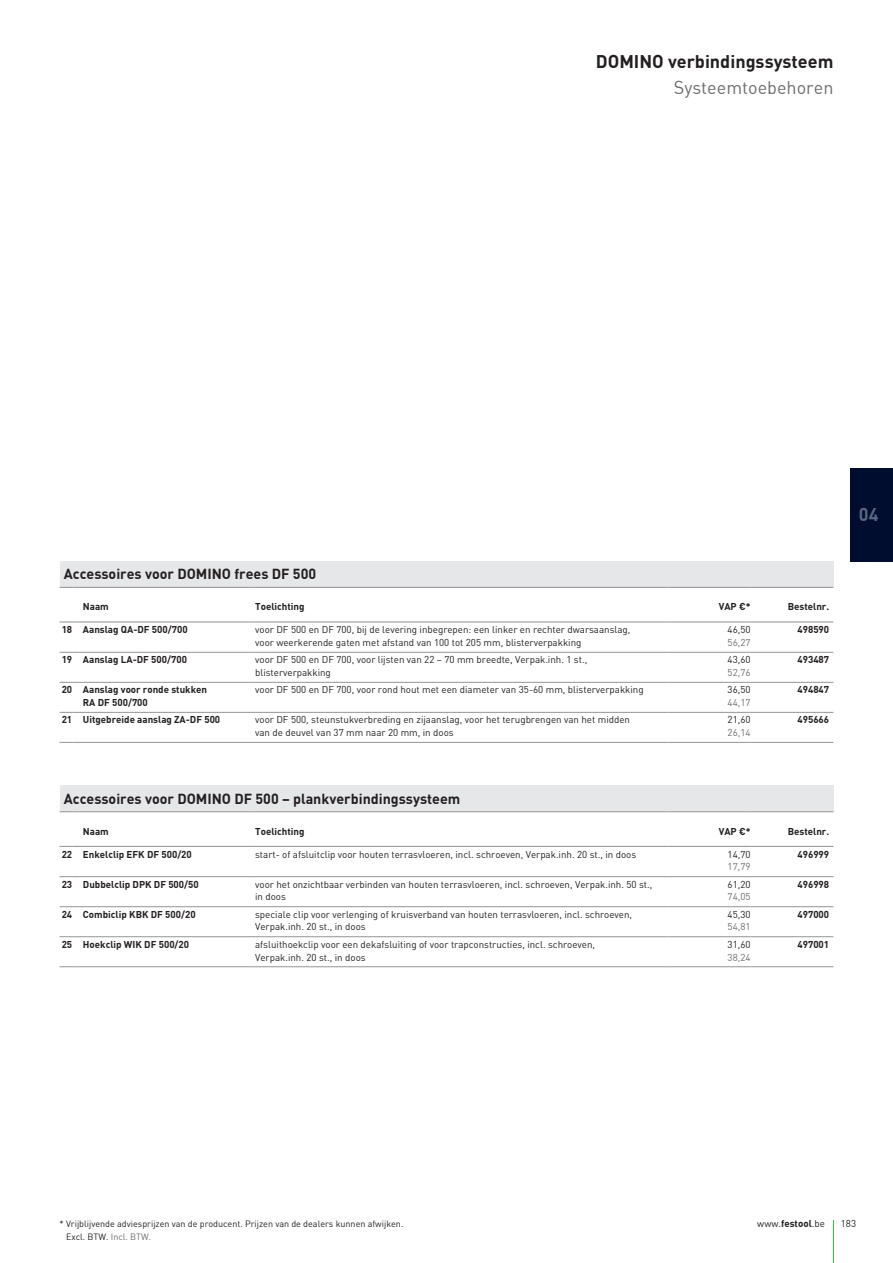
<style>
.page{position:relative;width:893px;height:1263px;background:#fff}
.page>*{position:absolute;margin:0;border:0;box-sizing:border-box;transform-origin:0 0}
.t1{font:700 18px "DIN Pro";color:#231f20}
.t2{font:18px "DIN Pro";color:#6c6d70}
.t3{font:700 18px "DIN Pro";color:#586681}
.t4{font:700 14.25px "DIN Pro";color:#231f20}
.t5{font:9.75px/12.8px "DIN Pro";color:#231f20}
.t6{font:700 9.75px/12.8px "DIN Pro";color:#231f20}
.t7{font:9.75px "DIN Pro";color:#6c6d70}
.t8{font:9px/12.8px "DIN Pro";color:#231f20}
.s1{color:#6c6d70}
.s2{font-weight:700}
</style>
<div class="page">
<hr style="left:833px;top:1220px;width:1px;height:43px;background:#45b749">
<div style="left:850px;top:468px;width:43px;height:93px;background:#000d2f"></div>
<div style="left:60px;top:561px;width:773px;height:26px;background:#e6e7e9"></div>
<svg style="left:60px;top:587px;width:12px;height:1px"></svg>
<hr style="left:72px;top:587px;width:183px;height:1px;background:#939598">
<hr style="left:255px;top:587px;width:413px;height:1px;background:#939598">
<hr style="left:668px;top:587px;width:82px;height:1px;background:#939598">
<hr style="left:750px;top:587px;width:83px;height:1px;background:#939598">
<svg style="left:60px;top:621px;width:12px;height:1px"></svg>
<hr style="left:72px;top:621px;width:183px;height:1px;background:#939598">
<hr style="left:255px;top:621px;width:413px;height:1px;background:#939598">
<hr style="left:668px;top:621px;width:82px;height:1px;background:#939598">
<hr style="left:750px;top:621px;width:83px;height:1px;background:#939598">
<svg style="left:60px;top:652px;width:12px;height:1px"></svg>
<hr style="left:72px;top:652px;width:183px;height:1px;background:#939598">
<hr style="left:255px;top:652px;width:413px;height:1px;background:#939598">
<hr style="left:668px;top:652px;width:82px;height:1px;background:#939598">
<hr style="left:750px;top:652px;width:83px;height:1px;background:#939598">
<svg style="left:60px;top:682px;width:12px;height:1px"></svg>
<hr style="left:72px;top:682px;width:183px;height:1px;background:#939598">
<hr style="left:255px;top:682px;width:413px;height:1px;background:#939598">
<hr style="left:668px;top:682px;width:82px;height:1px;background:#939598">
<hr style="left:750px;top:682px;width:83px;height:1px;background:#939598">
<svg style="left:60px;top:712px;width:12px;height:1px"></svg>
<hr style="left:72px;top:712px;width:183px;height:1px;background:#939598">
<hr style="left:255px;top:712px;width:413px;height:1px;background:#939598">
<hr style="left:668px;top:712px;width:82px;height:1px;background:#939598">
<hr style="left:750px;top:712px;width:83px;height:1px;background:#939598">
<svg style="left:60px;top:742px;width:12px;height:1px"></svg>
<hr style="left:72px;top:742px;width:183px;height:1px;background:#939598">
<hr style="left:255px;top:742px;width:413px;height:1px;background:#939598">
<hr style="left:668px;top:742px;width:82px;height:1px;background:#939598">
<hr style="left:750px;top:742px;width:83px;height:1px;background:#939598">
<div style="left:60px;top:786px;width:773px;height:25px;background:#e6e7e9"></div>
<svg style="left:60px;top:811px;width:12px;height:1px"></svg>
<hr style="left:72px;top:811px;width:183px;height:1px;background:#939598">
<hr style="left:255px;top:811px;width:413px;height:1px;background:#939598">
<hr style="left:668px;top:811px;width:82px;height:1px;background:#939598">
<hr style="left:750px;top:811px;width:83px;height:1px;background:#939598">
<svg style="left:60px;top:846px;width:12px;height:1px"></svg>
<hr style="left:72px;top:846px;width:183px;height:1px;background:#939598">
<hr style="left:255px;top:846px;width:413px;height:1px;background:#939598">
<hr style="left:668px;top:846px;width:82px;height:1px;background:#939598">
<hr style="left:750px;top:846px;width:83px;height:1px;background:#939598">
<svg style="left:60px;top:876px;width:12px;height:1px"></svg>
<hr style="left:72px;top:876px;width:183px;height:1px;background:#939598">
<hr style="left:255px;top:876px;width:413px;height:1px;background:#939598">
<hr style="left:668px;top:876px;width:82px;height:1px;background:#939598">
<hr style="left:750px;top:876px;width:83px;height:1px;background:#939598">
<svg style="left:60px;top:906px;width:12px;height:1px"></svg>
<hr style="left:72px;top:906px;width:183px;height:1px;background:#939598">
<hr style="left:255px;top:906px;width:413px;height:1px;background:#939598">
<hr style="left:668px;top:906px;width:82px;height:1px;background:#939598">
<hr style="left:750px;top:906px;width:83px;height:1px;background:#939598">
<svg style="left:60px;top:936px;width:12px;height:1px"></svg>
<hr style="left:72px;top:936px;width:183px;height:1px;background:#939598">
<hr style="left:255px;top:936px;width:413px;height:1px;background:#939598">
<hr style="left:668px;top:936px;width:82px;height:1px;background:#939598">
<hr style="left:750px;top:936px;width:83px;height:1px;background:#939598">
<svg style="left:60px;top:966px;width:12px;height:1px"></svg>
<hr style="left:72px;top:966px;width:183px;height:1px;background:#939598">
<hr style="left:255px;top:966px;width:413px;height:1px;background:#939598">
<hr style="left:668px;top:966px;width:82px;height:1px;background:#939598">
<hr style="left:750px;top:966px;width:83px;height:1px;background:#939598">
<h1 class="t1" style="left:596px;top:51px;width:239px">DOMINO verbindingssysteem</h1>
<h1 class="t2" style="left:674px;top:77px;width:161px">Systeemtoebehoren</h1>
<h2 class="t4" style="left:64px;top:566px;width:254px">Accessoires voor DOMINO frees DF 500</h2>
<p class="t6" style="left:83px;top:600px;width:27px">Naam</p>
<p class="t6" style="left:255px;top:600px;width:51px">Toelichting</p>
<p class="t6" style="left:719px;top:600px;width:33px">VAP €*</p>
<p class="t6" style="left:788px;top:600px;width:43px">Bestelnr.</p>
<p class="t6" style="left:62px;top:623px;width:127px">18 Aanslag QA-DF 500/700</p>
<p class="t5" style="left:255px;top:623px;width:377px">voor DF 500 en DF 700, bij de levering inbegrepen: een linker en rechter dwarsaanslag, voor weerkerende gaten met afstand van 100 tot 205 mm, blisterverpakking</p>
<p class="t5" style="left:728px;top:623px;width:24px">46,50</p>
<p class="t6" style="left:797px;top:623px;width:33px">498590</p>
<p class="t7" style="left:728px;top:637px;width:24px">56,27</p>
<p class="t6" style="left:62px;top:654px;width:127px">19 Aanslag LA-DF 500/700</p>
<p class="t5" style="left:255px;top:654px;width:334px">voor DF 500 en DF 700, voor lijsten van 22 – 70 mm breedte, Verpak.inh. 1 st., blisterverpakking</p>
<p class="t5" style="left:728px;top:654px;width:24px">43,60</p>
<p class="t7" style="left:728px;top:667px;width:24px">52,76</p>
<p class="t6" style="left:83px;top:684px;width:126px;text-indent:-21px">20 Aanslag voor ronde stukken<br>RA DF 500/700</p>
<p class="t5" style="left:255px;top:684px;width:390px">voor DF 500 en DF 700, voor rond hout met een diameter van 35-60 mm, blisterverpakking</p>
<p class="t5" style="left:728px;top:684px;width:24px">36,50</p>
<p class="t7" style="left:728px;top:697px;width:24px">44,17</p>
<p class="t6" style="left:62px;top:714px;width:160px">21 Uitgebreide aanslag ZA-DF 500</p>
<p class="t5" style="left:255px;top:714px;width:376px">voor DF 500, steunstukverbreding en zijaanslag, voor het terugbrengen van het midden van de deuvel van 37 mm naar 20 mm, in doos</p>
<p class="t5" style="left:728px;top:714px;width:24px">21,60</p>
<p class="t7" style="left:728px;top:727px;width:24px">26,14</p>
<p class="t6" style="left:797px;top:654px;width:33px">493487</p>
<p class="t6" style="left:797px;top:684px;width:33px">494847</p>
<p class="t6" style="left:797px;top:714px;width:33px">495666</p>
<h2 class="t4" style="left:64px;top:790px;width:398px">Accessoires voor DOMINO DF 500 – plankverbindingssysteem</h2>
<p class="t6" style="left:83px;top:825px;width:27px">Naam</p>
<p class="t6" style="left:255px;top:825px;width:51px">Toelichting</p>
<p class="t6" style="left:719px;top:825px;width:33px">VAP €*</p>
<p class="t6" style="left:788px;top:825px;width:43px">Bestelnr.</p>
<p class="t6" style="left:62px;top:848px;width:132px">22 Enkelclip EFK DF 500/20</p>
<p class="t5" style="left:255px;top:848px;width:383px">start- of afsluitclip voor houten terrasvloeren, incl. schroeven, Verpak.inh. 20 st., in doos</p>
<p class="t5" style="left:728px;top:848px;width:24px">14,70</p>
<p class="t7" style="left:728px;top:861px;width:24px">17,79</p>
<p class="t6" style="left:797px;top:848px;width:33px">496999</p>
<p class="t6" style="left:62px;top:878px;width:139px">23 Dubbelclip DPK DF 500/50</p>
<p class="t5" style="left:255px;top:878px;width:399px">voor het onzichtbaar verbinden van houten terrasvloeren, incl. schroeven, Verpak.inh. 50 st., in doos</p>
<p class="t5" style="left:728px;top:878px;width:24px">61,20</p>
<p class="t7" style="left:728px;top:891px;width:24px">74,05</p>
<p class="t6" style="left:62px;top:908px;width:135px">24 Combiclip KBK DF 500/20</p>
<p class="t5" style="left:255px;top:908px;width:379px">speciale clip voor verlenging of kruisverband van houten terrasvloeren, incl. schroeven,<br>Verpak.inh. 20 st., in doos</p>
<p class="t5" style="left:728px;top:908px;width:24px">45,30</p>
<p class="t7" style="left:728px;top:921px;width:24px">54,81</p>
<p class="t6" style="left:62px;top:938px;width:129px">25 Hoekclip WIK DF 500/20</p>
<p class="t5" style="left:255px;top:938px;width:342px">afsluithoekclip voor een dekafsluiting of voor trapconstructies, incl. schroeven,<br>Verpak.inh. 20 st., in doos</p>
<p class="t5" style="left:728px;top:938px;width:24px">31,60</p>
<p class="t7" style="left:728px;top:951px;width:24px">38,24</p>
<p class="t6" style="left:797px;top:878px;width:33px">496998</p>
<p class="t6" style="left:797px;top:908px;width:33px">497000</p>
<p class="t6" style="left:797px;top:938px;width:33px">497001</p>
<h1 class="t3" style="left:859px;top:504px;width:21px">04</h1>
<p class="t8" style="left:66px;top:1217px;width:339px;text-indent:-7px">* Vrijblijvende adviesprijzen van de producent. Prijzen van de dealers kunnen afwijken.<br>Excl. BTW. <span class="s1">Incl. BTW.</span></p>
<p class="t5" style="left:757px;top:1218px;width:69px">www.<span class="s2">festool</span>.be</p>
<p class="t5" style="left:841px;top:1218px;width:17px">183</p>
</div>
